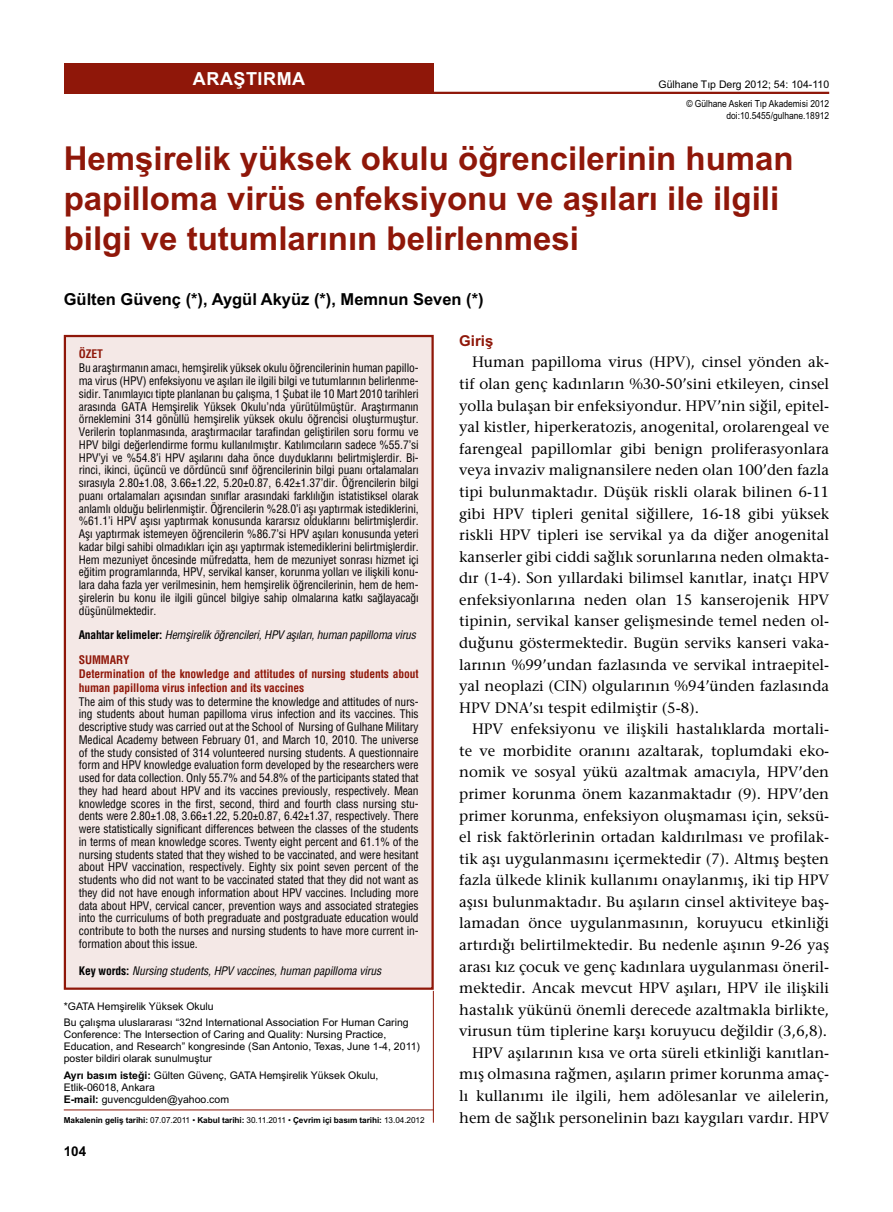
<style>
.page{position:relative;width:893px;height:1212px;background:#fff}
.page>*{position:absolute;margin:0;border:0;box-sizing:border-box;transform-origin:0 0}
.t1{font:700 33px/39.6px "Arial";color:#8f1709}
.t2{font:700 18px "Arial";letter-spacing:.03em;color:#fff}
.t3{font:700 16.5px "Arial";color:#000}
.t4{font:500 15px "ITC Stone Serif";color:#000}
.t5{font:700 15px "Arial";color:#8f1709}
.t6{font:700 13.5px "Arial";color:#000}
.t7{font:11.55px/12.9px "Helvetica Condensed Turk";letter-spacing:-.01em;color:#000}
.t8{font:italic 11.55px "Helvetica Condensed Turk";letter-spacing:-.02em;color:#000}
.t9{font:10.5px/12px "Arial";color:#000}
.t10{font:9.75px/11.7px "Arial";color:#000;text-align:right;scale:.87 1}
.t11{font:700 8.25px "Arial";letter-spacing:-.01em;color:#000}
.s1{font-weight:700;color:#8f1709}
.s2{font-weight:700;font-style:normal}
.s3{font-weight:700}
.s4{font-weight:400}
</style>
<div class="page">
<hr style="left:64px;top:1109px;width:370px;height:1px;background:#8f1709">
<hr style="left:433px;top:991px;width:1px;height:132px;background:#8f1709">
<div style="left:64px;top:64px;width:370px;height:30px;background:#8f1709"></div>
<hr style="left:398px;top:92px;width:431px;height:2px;background:#8f1709">
<div style="left:65px;top:336px;width:368px;height:653px;background:#f4e8e6"></div>
<div style="left:64px;top:335px;width:370px;height:655px;border:2px solid #8f1709"></div>
<p class="t2" style="left:193px;top:69px;width:114px">ARAŞTIRMA</p>
<p class="t9" style="left:658px;top:78px;width:172px">Gülhane Tıp Derg 2012; 54: 104-110</p>
<p class="t10" style="left:686px;top:98px;width:166px">© Gülhane Askeri Tıp Akademisi 2012 doi:10.5455/gulhane.18912</p>
<p class="t1" style="left:64px;top:139px;width:731px">Hemşirelik yüksek okulu öğrencilerinin human papilloma virüs enfeksiyonu ve aşıları ile ilgili bilgi ve tutumlarının belirlenmesi</p>
<p class="t3" style="left:64px;top:290px;width:421px">Gülten Güvenç (*), Aygül Akyüz (*), Memnun Seven (*)</p>
<p class="t7" style="left:79px;top:347px;width:341px;line-height:13.8px"><span class="s1">ÖZET<br></span>Bu araştırmanın amacı, hemşirelik yüksek okulu öğrencilerinin human papillo-</p>
<p class="t7" style="left:79px;top:374px;width:341px;text-align:justify">ma virus (HPV) enfeksiyonu ve aşıları ile ilgili bilgi ve tutumlarının belirlenme&shy;sidir. Tanımlayıcı tipte planlanan bu çalışma, 1 Şubat ile 10 Mart 2010 tarihleri arasında GATA Hemşirelik Yüksek Okulu’nda yürütülmüştür. Araştırmanın örneklemini 314 gönüllü hemşirelik yüksek okulu öğrencisi oluşturmuştur.<br>Verilerin toplanmasında, araştırmacılar tarafindan geliştirilen soru formu ve HPV bilgi değerlendirme formu kullanılmıştır. Katılımcıların sadece %55.7’si HPV’yi ve %54.8’i HPV aşılarını daha önce duyduklarını belirtmişlerdir. Bi&shy;rinci, ikinci, üçüncü ve dördüncü sınıf öğrencilerinin bilgi puanı ortalamaları sırasıyla 2.80±1.08, 3.66±1.22, 5.20±0.87, 6.42±1.37’dir. Öğrencilerin bilgi puanı ortalamaları açısından sınıflar arasındaki farklılığın istatistiksel olarak anlamlı olduğu belirlenmiştir. Öğrencilerin %28.0’i aşı yaptırmak istediklerini, %61.1’i HPV aşısı yaptırmak konusunda kararsız olduklarını belirtmişlerdir.<br>Aşı yaptırmak istemeyen öğrencilerin %86.7’si HPV aşıları konusunda yeteri kadar bilgi sahibi olmadıkları için aşı yaptırmak istemediklerini belirtmişlerdir.<br>Hem mezuniyet öncesinde müfredatta, hem de mezuniyet sonrası hizmet içi eğitim programlarında, HPV, servikal kanser, korunma yolları ve ilişkili konu&shy;lara daha fazla yer verilmesinin, hem hemşirelik öğrencilerinin, hem de hem&shy;şirelerin bu konu ile ilgili güncel bilgiye sahip olmalarına katkı sağlayacağı düşünülmektedir.</p>
<p class="t8" style="left:79px;top:627px;width:339px"><span class="s2">Anahtar kelimeler:</span> Hemşirelik öğrencileri, HPV aşıları, human papilloma virus</p>
<p class="t7" style="left:79px;top:653px;width:341px"><span class="s1">SUMMARY<br>Determination of the knowledge and attitudes of nursing students about human papilloma virus infection and its vaccines<br></span>The aim of this study was to determine the knowledge and attitudes of nurs&shy;ing students about human papilloma virus infection and its vaccines. This descriptive study was carried out at the School of Nursing of Gulhane Military Medical Academy between February 01, and March 10, 2010. The universe of the study consisted of 314 volunteered nursing students. A questionnaire form and HPV knowledge evaluation form developed by the researchers were used for data collection. Only 55.7% and 54.8% of the participants stated that they had heard about HPV and its vaccines previously, respectively. Mean knowledge scores in the first, second, third and fourth class nursing stu&shy;dents were 2.80±1.08, 3.66±1.22, 5.20±0.87, 6.42±1.37, respectively. There were statistically significant differences between the classes of the students in terms of mean knowledge scores. Twenty eight percent and 61.1% of the nursing students stated that they wished to be vaccinated, and were hesitant about HPV vaccination, respectively. Eighty six point seven percent of the students who did not want to be vaccinated stated that they did not want as they did not have enough information about HPV vaccines. Including more data about HPV, cervical cancer, prevention ways and associated strategies into the curriculums of both pregraduate and postgraduate education would contribute to both the nurses and nursing students to have more current in&shy;formation about this issue.</p>
<p class="t8" style="left:79px;top:963px;width:304px"><span class="s2">Key words:</span> Nursing students, HPV vaccines, human papilloma virus</p>
<p class="t9" style="left:64px;top:998px;width:346px;line-height:16.2px">*GATA Hemşirelik Yüksek Okulu<br>Bu çalışma uluslararası “32nd International Association For Human Caring</p>
<p class="t9" style="left:64px;top:1029px;width:358px">Conference: The Intersection of Caring and Quality: Nursing Practice,<br>Education, and Research” kongresinde (San Antonio, Texas, June 1-4, 2011) poster bildiri olarak sunulmuştur</p>
<p class="t9" style="left:64px;top:1069px;width:316px"><span class="s3">Ayrı basım isteği:</span> Gülten Güvenç, GATA Hemşirelik Yüksek Okulu,<br>Etlik-06018, Ankara<br><span class="s3">E-mail:</span> guvencgulden@yahoo.com</p>
<p class="t5" style="left:459px;top:332px;width:36px">Giriş</p>
<p class="t4" style="left:472px;top:353px;width:359px">Human papilloma virus (HPV), cinsel yönden ak-</p>
<p class="t4" style="left:459px;top:374px;width:371px">tif olan genç kadınların %30-50’sini etkileyen, cinsel</p>
<p class="t4" style="left:459px;top:396px;width:371px">yolla bulaşan bir enfeksiyondur. HPV’nin siğil, epitel-</p>
<p class="t4" style="left:459px;top:418px;width:371px">yal kistler, hiperkeratozis, anogenital, orolarengeal ve</p>
<p class="t4" style="left:459px;top:439px;width:371px">farengeal papillomlar gibi benign proliferasyonlara</p>
<p class="t4" style="left:459px;top:461px;width:371px">veya invaziv malignansilere neden olan 100’den fazla</p>
<p class="t4" style="left:459px;top:482px;width:371px">tipi bulunmaktadır. Düşük riskli olarak bilinen 6-11</p>
<p class="t4" style="left:459px;top:504px;width:371px">gibi HPV tipleri genital siğillere, 16-18 gibi yüksek</p>
<p class="t4" style="left:459px;top:525px;width:371px">riskli HPV tipleri ise servikal ya da diğer anogenital</p>
<p class="t4" style="left:459px;top:547px;width:371px">kanserler gibi ciddi sağlık sorunlarına neden olmakta-</p>
<p class="t4" style="left:459px;top:568px;width:371px">dır (1-4). Son yıllardaki bilimsel kanıtlar, inatçı HPV</p>
<p class="t4" style="left:459px;top:590px;width:371px">enfeksiyonlarına neden olan 15 kanserojenik HPV</p>
<p class="t4" style="left:459px;top:612px;width:371px">tipinin, servikal kanser gelişmesinde temel neden ol-</p>
<p class="t4" style="left:459px;top:633px;width:371px">duğunu göstermektedir. Bugün serviks kanseri vaka-</p>
<p class="t4" style="left:459px;top:655px;width:371px">larının %99’undan fazlasında ve servikal intraepitel-</p>
<p class="t4" style="left:459px;top:676px;width:371px">yal neoplazi (CIN) olgularının %94’ünden fazlasında</p>
<p class="t4" style="left:459px;top:698px;width:241px">HPV DNA’sı tespit edilmiştir (5-8).</p>
<p class="t4" style="left:472px;top:719px;width:359px">HPV enfeksiyonu ve ilişkili hastalıklarda mortali-</p>
<p class="t4" style="left:459px;top:741px;width:371px">te ve morbidite oranını azaltarak, toplumdaki eko-</p>
<p class="t4" style="left:459px;top:763px;width:371px">nomik ve sosyal yükü azaltmak amacıyla, HPV’den</p>
<p class="t4" style="left:459px;top:784px;width:371px">primer korunma önem kazanmaktadır (9). HPV’den</p>
<p class="t4" style="left:459px;top:806px;width:371px">primer korunma, enfeksiyon oluşmaması için, seksü-</p>
<p class="t4" style="left:459px;top:827px;width:371px">el risk faktörlerinin ortadan kaldırılması ve profilak-</p>
<p class="t4" style="left:459px;top:849px;width:371px">tik aşı uygulanmasını içermektedir (7). Altmış beşten</p>
<p class="t4" style="left:459px;top:870px;width:371px">fazla ülkede klinik kullanımı onaylanmış, iki tip HPV</p>
<p class="t4" style="left:459px;top:892px;width:371px">aşısı bulunmaktadır. Bu aşıların cinsel aktiviteye baş-</p>
<p class="t4" style="left:459px;top:914px;width:371px">lamadan önce uygulanmasının, koruyucu etkinliği</p>
<p class="t4" style="left:459px;top:935px;width:371px">artırdığı belirtilmektedir. Bu nedenle aşının 9-26 yaş</p>
<p class="t4" style="left:459px;top:957px;width:371px">arası kız çocuk ve genç kadınlara uygulanması öneril-</p>
<p class="t4" style="left:459px;top:978px;width:371px">mektedir. Ancak mevcut HPV aşıları, HPV ile ilişkili</p>
<p class="t4" style="left:459px;top:1000px;width:371px">hastalık yükünü önemli derecede azaltmakla birlikte,</p>
<p class="t4" style="left:459px;top:1021px;width:370px">virusun tüm tiplerine karşı koruyucu değildir (3,6,8).</p>
<p class="t4" style="left:472px;top:1043px;width:359px">HPV aşılarının kısa ve orta süreli etkinliği kanıtlan-</p>
<p class="t4" style="left:459px;top:1065px;width:371px">mış olmasına rağmen, aşıların primer korunma amaç-</p>
<p class="t4" style="left:459px;top:1086px;width:371px">lı kullanımı ile ilgili, hem adölesanlar ve ailelerin,</p>
<p class="t11" style="left:64px;top:1115px;width:362px">Makalenin geliş tarihi: <span class="s4">07.07.2011 •</span> Kabul tarihi: <span class="s4">30.11.2011 •</span> Çevrim içi basım tarihi: <span class="s4">13.04.2012</span></p>
<p class="t4" style="left:459px;top:1108px;width:371px">hem de sağlık personelinin bazı kaygıları vardır. HPV</p>
<p class="t6" style="left:64px;top:1143px;width:24px">104</p>
</div>
